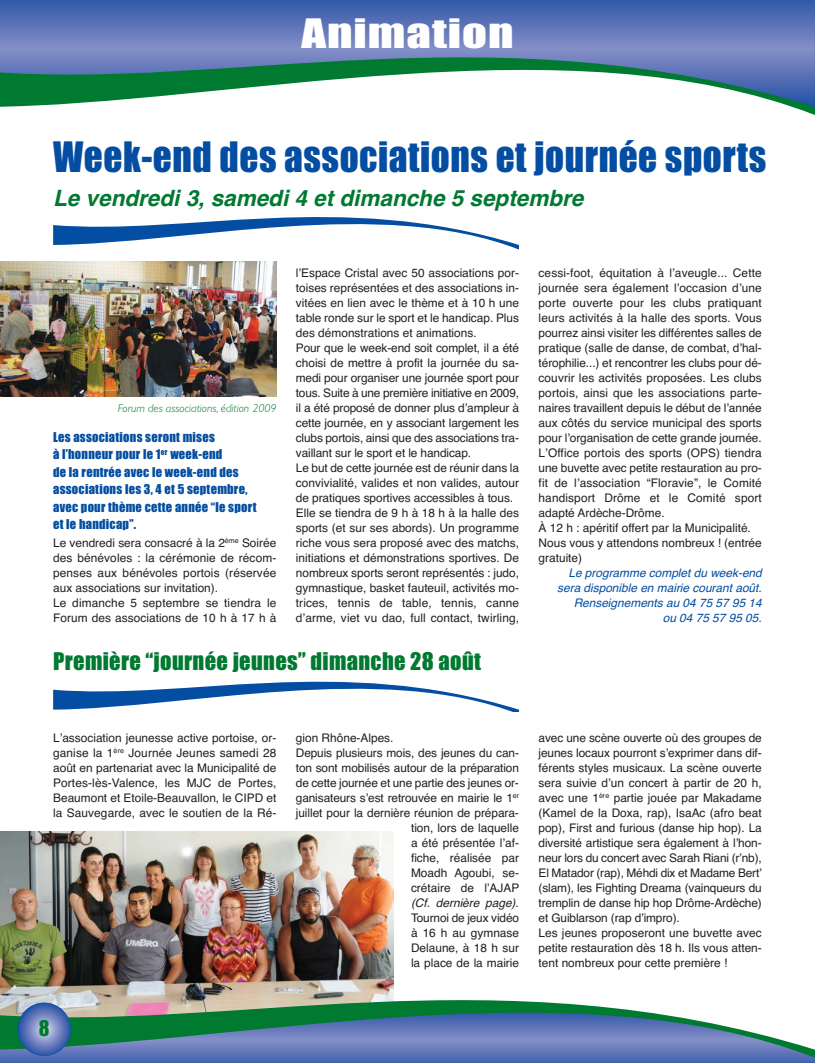
<style>
.page{position:relative;width:815px;height:1063px;background:#fff}
.page>*{position:absolute;margin:0;border:0;box-sizing:border-box;transform-origin:0 0}
.t1{font:38.75px "Impact";letter-spacing:.015em;color:#034ea2;scale:.96 1}
.t2{font:37.5px "Impact";letter-spacing:.02em;color:#fff;scale:1.3 1}
.t3{font:italic 700 22.5px "Helvetica";color:#007931}
.t4{font:22.5px "Impact";letter-spacing:.015em;color:#007931}
.t5{font:20px "Impact";color:#007931}
.t6{font:12.5px/17.5px "Impact";letter-spacing:.02em;color:#034ea2}
.t7{font:11.88px/15px "Helvetica";color:#231f20}
.t8{font:italic 11.88px/15px "Helvetica";color:#034ea2;text-align:right}
.t9{font:italic 300 11.5px "Gill Sans";color:#007931}
.s1{font-style:italic}
</style>
<div class="page">
<img style="left:0;top:832px;width:393px;height:168px">
<svg style="left:0;top:0;width:815px;height:57px;background:#5f76b9"></svg>
<svg style="left:0;top:57px;width:815px;height:58px"></svg>
<div style="left:0;top:1058px;width:815px;height:5px;background:#4967b0"></div>
<svg style="left:0;top:1000px;width:815px;height:58px;background:#69909f"></svg>
<svg style="left:18px;top:1003px;width:53px;height:53px;background:#627bbb"></svg>
<svg style="left:53px;top:217px;width:466px;height:32px"></svg>
<svg style="left:53px;top:682px;width:466px;height:30px"></svg>
<img style="left:0;top:262px;width:276px;height:135px">
<h2 class="t2" style="left:301px;top:22px;width:165px">Animation</h2>
<h1 class="t1" style="left:53px;top:145px;width:744px">Week-end des associations et journée sports</h1>
<h3 class="t3" style="left:53px;top:189px;width:536px">Le vendredi 3, samedi 4 et dimanche 5 septembre</h3>
<p class="t9" style="left:118px;top:404px;width:160px">Forum des associations, édition 2009</p>
<p class="t6" style="left:53px;top:429px;width:205px">Les associations seront mises<br>à l’honneur pour le 1<sup>er</sup> week-end<br>de la rentrée avec le week-end des associations les 3, 4 et 5 septembre, avec pour thème cette année “le sport et le handicap”.</p>
<p class="t7" style="left:53px;top:536px;width:225px">Le vendredi sera consacré à la 2<sup>ème</sup> Soirée des bénévoles : la cérémonie de récom&shy;penses aux bénévoles portois (réservée aux associations sur invitation).<br>Le dimanche 5 septembre se tiendra le Forum des associations de 10 h à 17 h à</p>
<p class="t7" style="left:296px;top:266px;width:225px">lʼEspace Cristal avec 50 associations por&shy;toises représentées et des associations in&shy;vitées en lien avec le thème et à 10 h une table ronde sur le sport et le handicap. Plus des démonstrations et animations.<br>Pour que le week-end soit complet, il a été choisi de mettre à profit la journée du sa&shy;medi pour organiser une journée sport pour tous. Suite à une première initiative en 2009, il a été proposé de donner plus dʼampleur à cette journée, en y associant largement les clubs portois, ainsi que des associations tra&shy;vaillant sur le sport et le handicap.<br>Le but de cette journée est de réunir dans la convivialité, valides et non valides, autour de pratiques sportives accessibles à tous.<br>Elle se tiendra de 9 h à 18 h à la halle des sports (et sur ses abords). Un programme riche vous sera proposé avec des matchs, initiations et démonstrations sportives. De nombreux sports seront représentés : judo, gymnastique, basket fauteuil, activités mo&shy;trices, tennis de table, tennis, canne dʼarme, viet vu dao, full contact, twirling,</p>
<p class="t7" style="left:539px;top:266px;width:225px">cessi-foot, équitation à lʼaveugle... Cette journée sera également lʼoccasion dʼune porte ouverte pour les clubs pratiquant leurs activités à la halle des sports. Vous pourrez ainsi visiter les différentes salles de pratique (salle de danse, de combat, dʼhal&shy;térophilie...) et rencontrer les clubs pour dé&shy;couvrir les activités proposées. Les clubs portois, ainsi que les associations parte&shy;naires travaillent depuis le début de lʼannée aux côtés du service municipal des sports pour lʼorganisation de cette grande journée.<br>LʼOffice portois des sports (OPS) tiendra une buvette avec petite restauration au pro&shy;fit de lʼassociation “Floravie”, le Comité handisport Drôme et le Comité sport adapté Ardèche-Drôme.<br>À 12 h : apéritif offert par la Municipalité.<br>Nous vous y attendons nombreux ! (entrée gratuite)</p>
<p class="t8" style="left:557px;top:566px;width:208px">Le programme complet du week-end sera disponible en mairie courant août.<br>Renseignements au 04 75 57 95 14 ou 04 75 57 95 05.</p>
<h3 class="t4" style="left:53px;top:653px;width:429px">Première “journée jeunes” dimanche 28 août</h3>
<p class="t7" style="left:53px;top:731px;width:225px;text-align:justify">Lʼassociation jeunesse active portoise, or&shy;ganise la 1<sup>ère</sup> Journée Jeunes samedi 28 août en partenariat avec la Municipalité de Portes-lès-Valence, les MJC de Portes, Beaumont et Etoile-Beauvallon, le CIPD et la Sauvegarde, avec le soutien de la Ré-</p>
<p class="t7" style="left:296px;top:731px;width:225px">gion Rhône-Alpes.<br>Depuis plusieurs mois, des jeunes du can&shy;ton sont mobilisés autour de la préparation de cette journée et une partie des jeunes or&shy;ganisateurs sʼest retrouvée en mairie le 1<sup>er </sup>juillet pour la dernière réunion de prépara-</p>
<p class="t7" style="left:411px;top:821px;width:110px;text-align:justify">tion, lors de laquelle a été présentée lʼaf&shy;fiche, réalisée par Moadh Agoubi, se&shy;crétaire de lʼAJAP <span class="s1">(Cf. dernière page)</span>.<br>Tournoi de jeux vidéo à 16 h au gymnase Delaune, à 18 h sur la place de la mairie</p>
<p class="t7" style="left:539px;top:731px;width:225px">avec une scène ouverte où des groupes de jeunes locaux pourront sʼexprimer dans dif&shy;férents styles musicaux. La scène ouverte sera suivie dʼun concert à partir de 20 h, avec une 1<sup>ère</sup> partie jouée par Makadame (Kamel de la Doxa, rap), IsaAc (afro beat pop), First and furious (danse hip hop). La diversité artistique sera également à lʼhon&shy;neur lors du concert avec Sarah Riani (rʼnb), El Matador (rap), Méhdi dix et Madame Bertʼ (slam), les Fighting Dreama (vainqueurs du tremplin de danse hip hop Drôme-Ardèche) et Guiblarson (rap dʼimpro).<br>Les jeunes proposeront une buvette avec petite restauration dès 18 h. Ils vous atten&shy;tent nombreux pour cette première !</p>
<h3 class="t5" style="left:39px;top:1022px;width:12px">8</h3>
</div>
